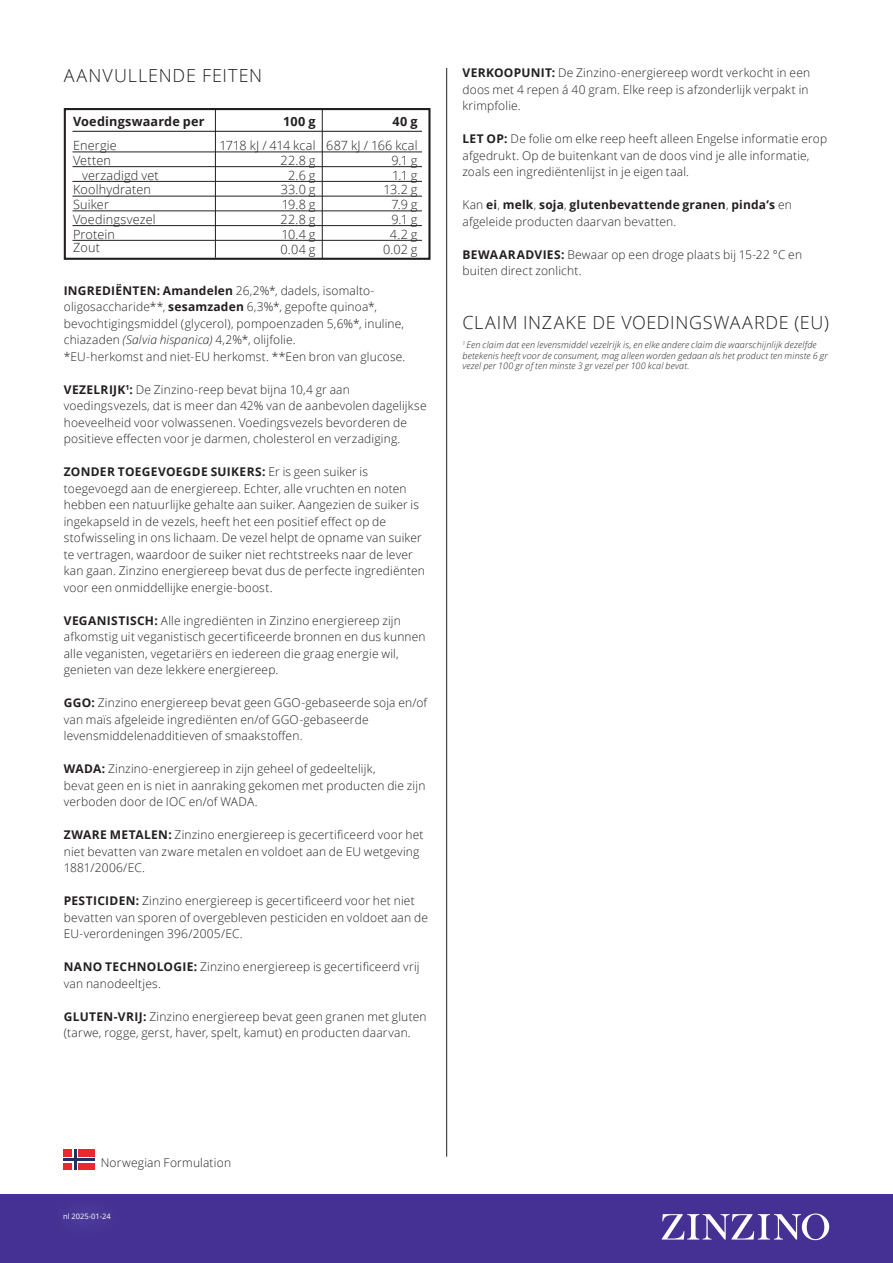
<style>
.page{position:relative;width:893px;height:1263px;background:#fff}
.page>*{position:absolute;margin:0;border:0;box-sizing:border-box;transform-origin:0 0}
.Sub-heading_12_14{font:300 18px "Open Sans";letter-spacing:.045em;color:#231f20}
.t1{font:300 12.6px "Open Sans";letter-spacing:.01em;color:#231f20}
.t2{font:700 12.6px "Open Sans";letter-spacing:.015em;color:#231f20}
.Body_8_11{font:300 12px/16.5px "Open Sans";letter-spacing:.015em;color:#231f20}
.EFSA_6_7{font:italic 300 9px/10.5px "Open Sans";letter-spacing:.02em;color:#231f20}
.t3{font:7.5px "Open Sans";color:#fff}
.s1{font-weight:700}
.s2{font-style:italic}
</style>
<div class="page">
<div style="left:0;top:1194px;width:893px;height:69px;background:#443193"></div>
<svg style="left:662px;top:1213px;width:167px;height:27px"></svg>
<div style="left:64px;top:108px;width:367px;height:152px;border:2px solid #231f20"></div>
<hr style="left:72px;top:131px;width:350px;height:1px;background:#231f20">
<hr style="left:72px;top:152px;width:350px;height:1px;background:#231f20">
<hr style="left:72px;top:211px;width:350px;height:1px;background:#231f20">
<hr style="left:72px;top:181px;width:350px;height:1px;background:#231f20">
<hr style="left:72px;top:196px;width:350px;height:1px;background:#231f20">
<hr style="left:72px;top:225px;width:350px;height:1px;background:#231f20">
<hr style="left:72px;top:240px;width:350px;height:1px;background:#231f20">
<hr style="left:72px;top:166px;width:350px;height:1px;background:#231f20">
<hr style="left:322px;top:108px;width:1px;height:151px;background:#231f20">
<hr style="left:215px;top:108px;width:1px;height:150px;background:#231f20">
<hr style="left:446px;top:68px;width:1px;height:1089px;background:#231f20">
<div style="left:64px;top:1149px;width:31px;height:21px;background:#ee272f"></div>
<div style="left:64px;top:1157px;width:31px;height:6px;background:#fff"></div>
<div style="left:72px;top:1149px;width:6px;height:21px;background:#fff"></div>
<hr style="left:64px;top:1158px;width:31px;height:3px;background:#212f63">
<hr style="left:74px;top:1149px;width:3px;height:21px;background:#212f63">
<p class="Sub-heading_12_14" style="left:64px;top:63px;width:200px">AANVULLENDE FEITEN</p>
<p class="Body_8_11" style="left:462px;top:64px;width:349px"><span class="s1">VERKOOPUNIT:</span> De Zinzino-energiereep wordt verkocht in een doos met 4 repen á 40 gram. Elke reep is afzonderlijk verpakt in krimpfolie.</p>
<p class="Body_8_11" style="left:462px;top:130px;width:366px"><span class="s1">LET OP:</span> De folie om elke reep heeft alleen Engelse informatie erop afgedrukt. Op de buitenkant van de doos vind je alle informatie, zoals een ingrediëntenlijst in je eigen taal.</p>
<p class="Body_8_11" style="left:462px;top:196px;width:331px">Kan <span class="s1">ei</span>, <span class="s1">melk</span>, <span class="s1">soja</span>, <span class="s1">glutenbevattende granen</span>, <span class="s1">pinda’s</span> en afgeleide producten daarvan bevatten.</p>
<p class="Body_8_11" style="left:462px;top:246px;width:341px"><span class="s1">BEWAARADVIES:</span> Bewaar op een droge plaats bij 15-22 °C en buiten direct zonlicht.</p>
<p class="t2" style="left:73px;top:113px;width:133px">Voedingswaarde per</p>
<p class="t2" style="left:283px;top:113px;width:34px">100 g</p>
<p class="t2" style="left:392px;top:113px;width:27px">40 g</p>
<p class="t1" style="left:73px;top:137px;width:45px">Energie</p>
<p class="t1" style="left:219px;top:137px;width:200px">1718 kJ / 414 kcal 687 kJ / 166 kcal</p>
<p class="t1" style="left:73px;top:152px;width:39px">Vetten</p>
<p class="t1" style="left:281px;top:152px;width:36px">22.8 g</p>
<p class="t1" style="left:392px;top:152px;width:28px">9.1 g</p>
<p class="t1" style="left:82px;top:166px;width:78px">verzadigd vet</p>
<p class="t1" style="left:288px;top:166px;width:29px">2.6 g</p>
<p class="t1" style="left:392px;top:166px;width:27px">1.1 g</p>
<p class="t1" style="left:73px;top:181px;width:79px">Koolhydraten</p>
<p class="t1" style="left:281px;top:181px;width:36px">33.0 g</p>
<p class="t1" style="left:383px;top:181px;width:36px">13.2 g</p>
<p class="t1" style="left:73px;top:196px;width:37px">Suiker</p>
<p class="t1" style="left:282px;top:196px;width:35px">19.8 g</p>
<p class="t1" style="left:392px;top:196px;width:27px">7.9 g</p>
<p class="t1" style="left:73px;top:211px;width:84px">Voedingsvezel</p>
<p class="t1" style="left:281px;top:211px;width:36px">22.8 g</p>
<p class="t1" style="left:392px;top:211px;width:28px">9.1 g</p>
<p class="t1" style="left:73px;top:226px;width:43px">Protein</p>
<p class="t1" style="left:281px;top:226px;width:36px">10.4 g</p>
<p class="t1" style="left:390px;top:226px;width:29px">4.2 g</p>
<p class="t1" style="left:73px;top:239px;width:28px">Zout</p>
<p class="t1" style="left:281px;top:240px;width:36px">0.04 g</p>
<p class="t1" style="left:383px;top:240px;width:36px">0.02 g</p>
<p class="Body_8_11" style="left:64px;top:282px;width:342px"><span class="s1">INGREDIËNTEN: Amandelen</span> 26,2%*, dadels, isomalto&shy;oligosaccharide**, <span class="s1">sesamzaden</span> 6,3%*, gepofte quinoa*, bevochtigingsmiddel (glycerol), pompoenzaden 5,6%*, inuline, chiazaden <span class="s2">(Salvia hispanica)</span> 4,2%*, olijfolie.</p>
<p class="Body_8_11" style="left:64px;top:348px;width:343px">*EU-herkomst and niet-EU herkomst. **Een bron van glucose.</p>
<p class="Body_8_11" style="left:64px;top:381px;width:364px"><span class="s1">VEZELRIJK</span><sup>1</sup><span class="s1">:</span> De Zinzino-reep bevat bijna 10,4 gr aan voedingsvezels, dat is meer dan 42% van de aanbevolen dagelijkse hoeveelheid voor volwassenen. Voedingsvezels bevorderen de positieve effecten voor je darmen, cholesterol en verzadiging.</p>
<p class="Body_8_11" style="left:64px;top:463px;width:363px"><span class="s1">ZONDER TOEGEVOEGDE SUIKERS:</span> Er is geen suiker is toegevoegd aan de energiereep. Echter, alle vruchten en noten hebben een natuurlijke gehalte aan suiker. Aangezien de suiker is ingekapseld in de vezels, heeft het een positief effect op de stofwisseling in ons lichaam. De vezel helpt de opname van suiker te vertragen, waardoor de suiker niet rechtstreeks naar de lever kan gaan. Zinzino energiereep bevat dus de perfecte ingrediënten voor een onmiddellijke energie-boost.</p>
<p class="Body_8_11" style="left:64px;top:612px;width:363px"><span class="s1">VEGANISTISCH:</span> Alle ingrediënten in Zinzino energiereep zijn afkomstig uit veganistisch gecertificeerde bronnen en dus kunnen alle veganisten, vegetariërs en iedereen die graag energie wil, genieten van deze lekkere energiereep.</p>
<p class="Body_8_11" style="left:64px;top:694px;width:365px"><span class="s1">GGO:</span> Zinzino energiereep bevat geen GGO-gebaseerde soja en/of van maïs afgeleide ingrediënten en/of GGO-gebaseerde levensmiddelenadditieven of smaakstoffen.</p>
<p class="Body_8_11" style="left:64px;top:760px;width:313px"><span class="s1">WADA:</span> Zinzino-energiereep in zijn geheel of gedeeltelijk,</p>
<p class="Body_8_11" style="left:64px;top:777px;width:363px">bevat geen en is niet in aanraking gekomen met producten die zijn verboden door de IOC en/of WADA.</p>
<p class="Body_8_11" style="left:64px;top:826px;width:361px"><span class="s1">ZWARE METALEN:</span> Zinzino energiereep is gecertificeerd voor het niet bevatten van zware metalen en voldoet aan de EU wetgeving<br>1881/2006/EC.</p>
<p class="Body_8_11" style="left:64px;top:892px;width:366px"><span class="s1">PESTICIDEN:</span> Zinzino energiereep is gecertificeerd voor het niet bevatten van sporen of overgebleven pesticiden en voldoet aan de<br>EU-verordeningen 396/2005/EC.</p>
<p class="Body_8_11" style="left:64px;top:958px;width:357px"><span class="s1">NANO TECHNOLOGIE:</span> Zinzino energiereep is gecertificeerd vrij van nanodeeltjes.</p>
<p class="Body_8_11" style="left:64px;top:1008px;width:364px"><span class="s1">GLUTEN-VRIJ:</span> Zinzino energiereep bevat geen granen met gluten (tarwe, rogge, gerst, haver, spelt, kamut) en producten daarvan.</p>
<p class="Sub-heading_12_14" style="left:462px;top:310px;width:368px">CLAIM INZAKE DE VOEDINGSWAARDE (EU)</p>
<p class="EFSA_6_7" style="left:462px;top:339px;width:367px"><sup>1</sup> Een claim dat een levensmiddel vezelrijk is, en elke andere claim die waarschijnlijk dezelfde betekenis heeft voor de consument, mag alleen worden gedaan als het product ten minste 6 gr vezel per 100 gr of ten minste 3 gr vezel per 100 kcal bevat.</p>
<p class="Body_8_11" style="left:101px;top:1153px;width:132px">Norwegian Formulation</p>
<p class="t3" style="left:63px;top:1211px;width:49px">nl 2025-01-24</p>
</div>
